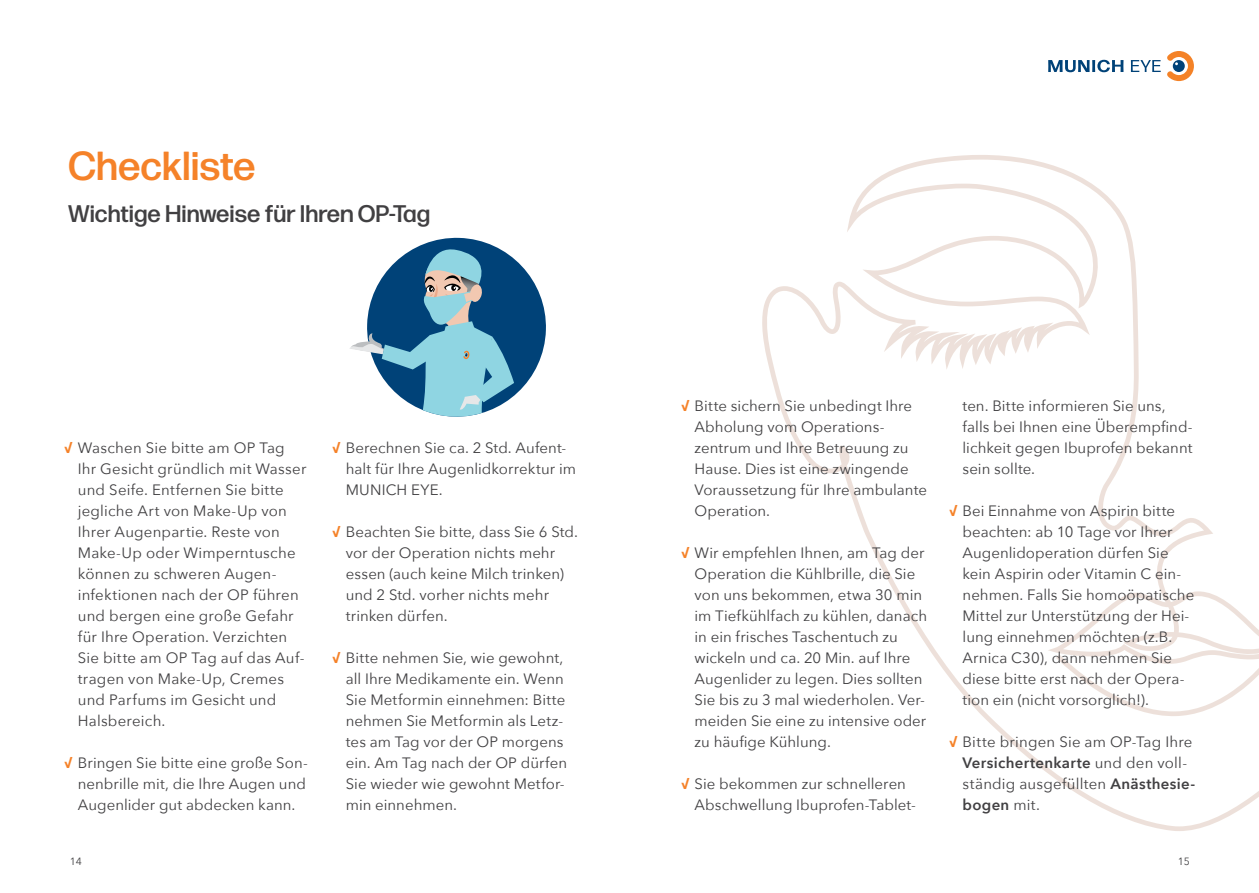
<style>
.page{position:relative;width:1259px;height:893px;background:#fff}
.page>*{position:absolute;margin:0;border:0;box-sizing:border-box;transform-origin:0 0}
.t1{font:500 40.5px "Forma DJR Text";color:#f58229}
.t2{font:500 24px "Forma DJR Text";color:#414042}
.t3{font:15px/21px "Avenir Next";letter-spacing:.005em;color:#414042}
.t4{font:10.5px "Avenir Next";color:#414042}
.s1{font-family:"Forma DJR Text";font-weight:700;color:#f58229}
.s2{font-weight:600}
</style>
<div class="page">
<svg style="left:762px;top:155px;width:497px;height:676px"></svg>
<svg style="left:1048px;top:60px;width:75px;height:12px"></svg>
<svg style="left:1131px;top:51px;width:63px;height:30px"></svg>
<svg style="left:350px;top:237px;width:196px;height:180px"></svg>
<h1 class="t1" style="left:68px;top:140px;width:189px">Checkliste</h1>
<h2 class="t2" style="left:68px;top:198px;width:364px">Wichtige Hinweise für Ihren OP-Tag</h2>
<p class="t3" style="left:78px;top:437px;width:230px;text-indent:-14px"><span class="s1">✓</span> Waschen Sie bitte am OP Tag<br>Ihr Gesicht gründlich mit Wasser und Seife. Entfernen Sie bitte jegliche Art von Make-Up von<br>Ihrer Augenpartie. Reste von<br>Make-Up oder Wimperntusche können zu schweren Augen&shy;infektionen nach der OP führen und bergen eine große Gefahr für Ihre Operation. Verzichten<br>Sie bitte am OP Tag auf das Auf&shy;tragen von Make-Up, Cremes und Parfums im Gesicht und<br>Halsbereich.</p>
<p class="t3" style="left:78px;top:752px;width:231px;text-indent:-14px"><span class="s1">✓</span> Bringen Sie bitte eine große Son&shy;nenbrille mit, die Ihre Augen und<br>Augenlider gut abdecken kann.</p>
<p class="t3" style="left:346px;top:437px;width:232px;text-indent:-14px"><span class="s1">✓</span> Berechnen Sie ca. 2 Std. Aufent&shy;halt für Ihre Augenlidkorrektur im<br>MUNICH EYE.</p>
<p class="t3" style="left:346px;top:521px;width:234px;text-indent:-14px"><span class="s1">✓</span> Beachten Sie bitte, dass Sie 6 Std. vor der Operation nichts mehr essen (auch keine Milch trinken) und 2 Std. vorher nichts mehr trinken dürfen.</p>
<p class="t3" style="left:346px;top:647px;width:223px;text-indent:-14px"><span class="s1">✓</span> Bitte nehmen Sie, wie gewohnt, all Ihre Medikamente ein. Wenn<br>Sie Metformin einnehmen: Bitte nehmen Sie Metformin als Letz&shy;tes am Tag vor der OP morgens ein. Am Tag nach der OP dürfen<br>Sie wieder wie gewohnt Metfor&shy;min einnehmen.</p>
<p class="t3" style="left:694px;top:395px;width:234px;text-indent:-14px"><span class="s1">✓</span> Bitte sichern Sie unbedingt Ihre<br>Abholung vom Operations&shy;zentrum und Ihre Betreuung zu<br>Hause. Dies ist eine zwingende<br>Voraussetzung für Ihre ambulante<br>Operation.</p>
<p class="t3" style="left:694px;top:542px;width:234px;text-indent:-14px"><span class="s1">✓</span> Wir empfehlen Ihnen, am Tag der<br>Operation die Kühlbrille, die Sie von uns bekommen, etwa 30 min im Tiefkühlfach zu kühlen, danach in ein frisches Taschentuch zu wickeln und ca. 20 Min. auf Ihre<br>Augenlider zu legen. Dies sollten<br>Sie bis zu 3 mal wiederholen. Ver&shy;meiden Sie eine zu intensive oder zu häufige Kühlung.</p>
<p class="t3" style="left:694px;top:773px;width:223px;text-indent:-14px"><span class="s1">✓</span> Sie bekommen zur schnelleren<br>Abschwellung Ibuprofen-Tablet-</p>
<p class="t3" style="left:962px;top:395px;width:232px">ten. Bitte informieren Sie uns, falls bei Ihnen eine Überempfind&shy;lichkeit gegen Ibuprofen bekannt sein sollte.</p>
<p class="t3" style="left:962px;top:500px;width:233px;text-indent:-14px"><span class="s1">✓</span> Bei Einnahme von Aspirin bitte beachten: ab 10 Tage vor Ihrer<br>Augenlidoperation dürfen Sie kein Aspirin oder Vitamin C ein&shy;nehmen. Falls Sie homoöpatische<br>Mittel zur Unterstützung der Hei&shy;lung einnehmen möchten (z.B.<br>Arnica C30), dann nehmen Sie diese bitte erst nach der Opera&shy;tion ein (nicht vorsorglich!).</p>
<p class="t3" style="left:962px;top:731px;width:234px;text-indent:-14px"><span class="s1">✓</span> Bitte bringen Sie am OP-Tag Ihre<br><span class="s2">Versichertenkarte</span> und den voll&shy;ständig ausgefüllten <span class="s2">Anästhesie‑ bogen</span> mit.</p>
<p class="t4" style="left:70px;top:852px;width:14px">14</p>
<p class="t4" style="left:1177px;top:852px;width:14px">15</p>
</div>
